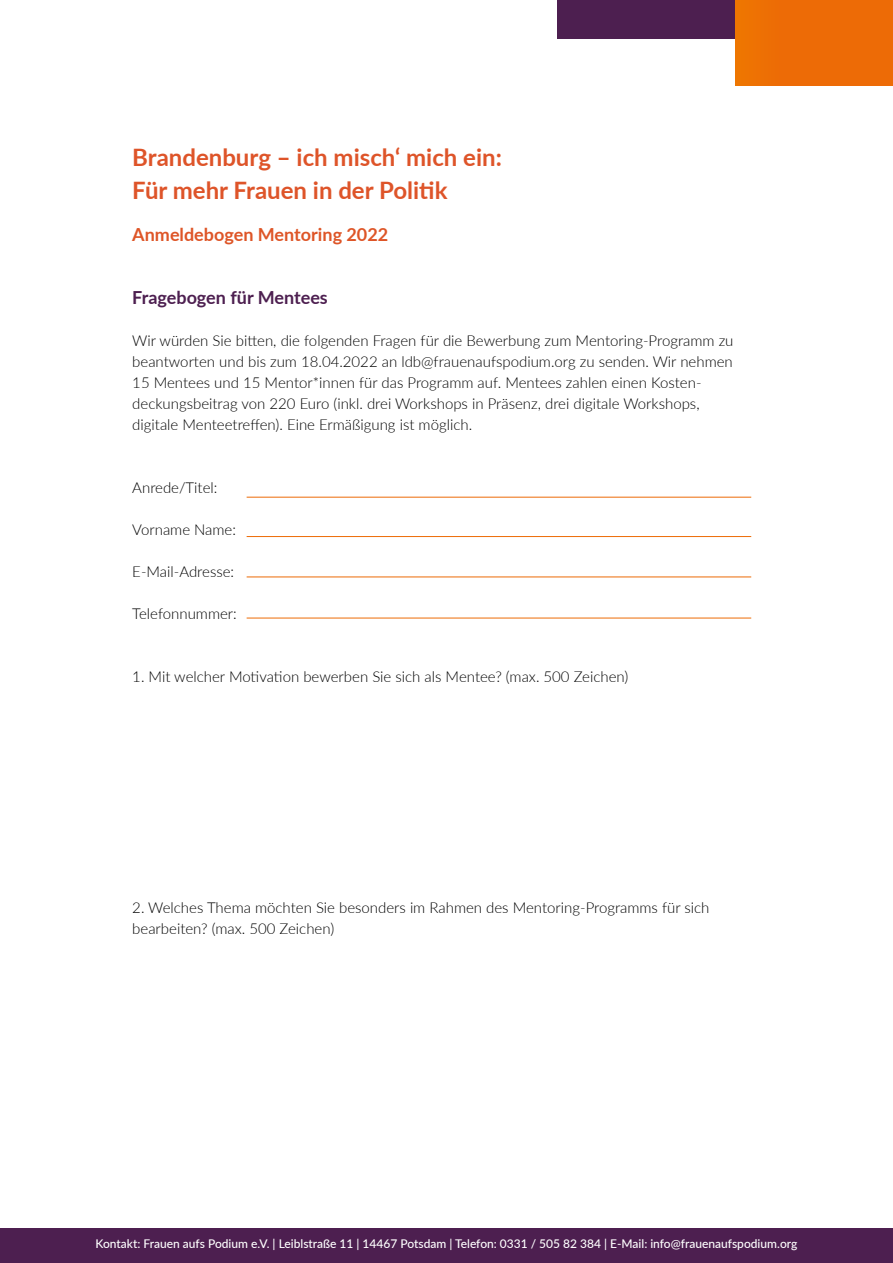
<style>
.page{position:relative;width:893px;height:1263px;background:#fff}
.page>*{position:absolute;margin:0;border:0;box-sizing:border-box;transform-origin:0 0}
.t1{font:700 24px/33px "Lato";color:#de5429}
.t2{font:700 18px "Lato";color:#de5527}
.t3{font:700 18px "Lato";color:#4d1f50}
.t4{font:300 15px/21px "Lato";color:#000}
.t5{font:500 12px "Lato";color:#fff}
</style>
<div class="page">
<div style="left:0;top:1229px;width:893px;height:34px;background:#4d1f50"></div>
<div style="left:557px;top:0;width:202px;height:38px;background:#4d1f50"></div>
<div style="left:736px;top:0;width:157px;height:85px;background:#ed6b06"></div>
<hr style="left:247px;top:497px;width:504px;height:1px;background:#ed6b06">
<hr style="left:247px;top:536px;width:504px;height:1px;background:#ed6b06">
<hr style="left:247px;top:576px;width:504px;height:1px;background:#ed6b06">
<hr style="left:247px;top:618px;width:504px;height:1px;background:#ed6b06">
<h1 class="t1" style="left:132px;top:140px;width:371px">Brandenburg – ich misch‘ mich ein:<br>Für mehr Frauen in der Politik</h1>
<p class="t2" style="left:132px;top:221px;width:257px">Anmeldebogen Mentoring 2022</p>
<p class="t3" style="left:132px;top:284px;width:197px">Fragebogen für Mentees</p>
<p class="t4" style="left:132px;top:330px;width:603px">Wir würden Sie bitten, die folgenden Fragen für die Bewerbung zum Mentoring-Programm zu beantworten und bis zum 18.04.2022 an ldb@frauenaufspodium.org zu senden. Wir nehmen 15 Mentees und 15 Mentor*innen für das Programm auf. Mentees zahlen einen Kosten&shy;deckungsbeitrag von 220 Euro (inkl. drei Workshops in Präsenz, drei digitale Workshops, digitale Menteetreffen). Eine Ermäßigung ist möglich.</p>
<p class="t4" style="left:132px;top:477px;width:87px">Anrede/Titel:</p>
<p class="t4" style="left:132px;top:519px;width:105px">Vorname Name:</p>
<p class="t4" style="left:132px;top:561px;width:103px">E-Mail-Adresse:</p>
<p class="t4" style="left:132px;top:603px;width:106px">Telefonnummer:</p>
<p class="t4" style="left:132px;top:666px;width:498px">1. Mit welcher Motivation bewerben Sie sich als Mentee? (max. 500 Zeichen)</p>
<p class="t4" style="left:132px;top:897px;width:579px">2. Welches Thema möchten Sie besonders im Rahmen des Mentoring-Programms für sich bearbeiten? (max. 500 Zeichen)</p>
<p class="t5" style="left:96px;top:1235px;width:703px">Kontakt: Frauen aufs Podium e.V. | Leiblstraße 11 | 14467 Potsdam | Telefon: 0331 / 505 82 384 | E-Mail: info@frauenaufspodium.org</p>
</div>
